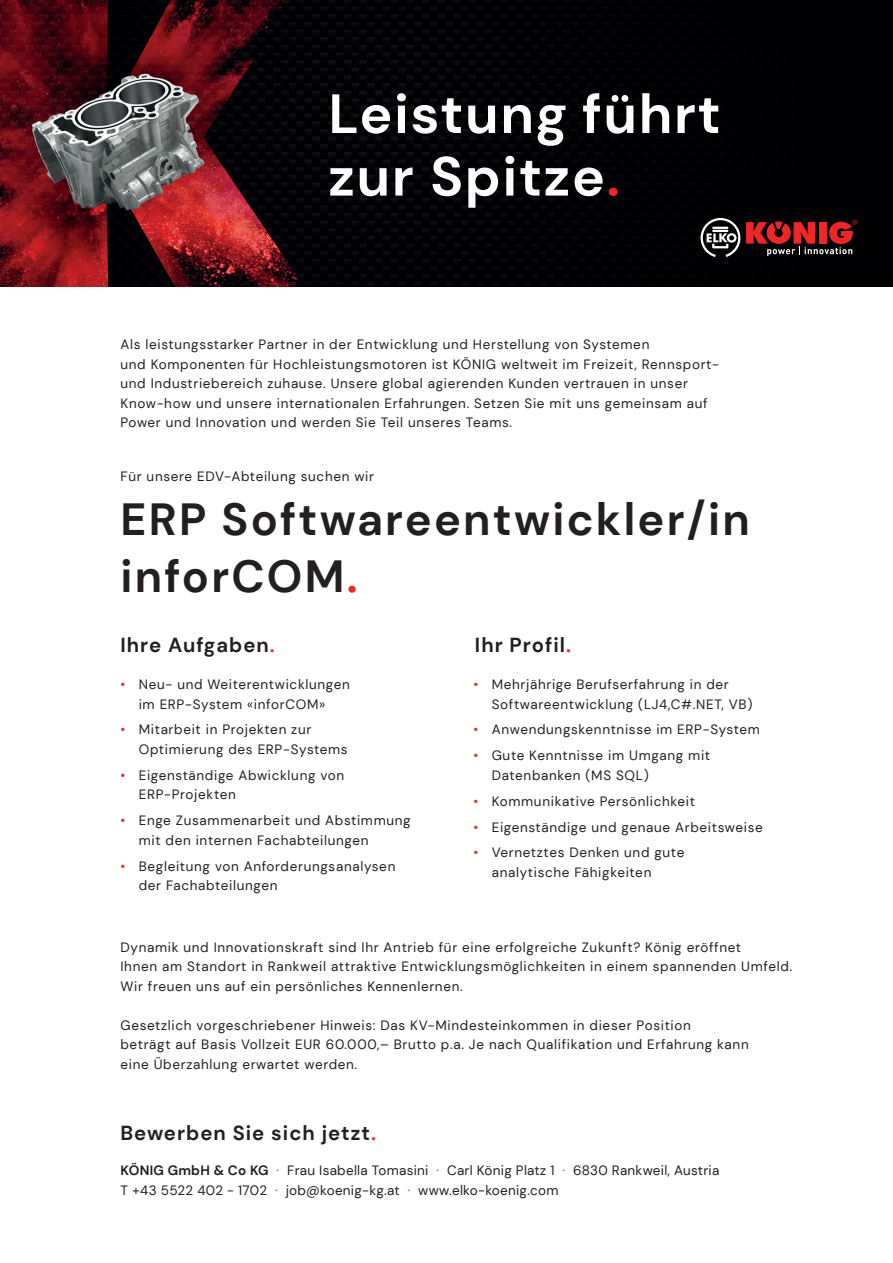
<style>
.page{position:relative;width:893px;height:1263px;background:#fff}
.page>*{position:absolute;margin:0;border:0;box-sizing:border-box;transform-origin:0 0}
.t1{font:700 55.2px/62.6px "DM Sans";letter-spacing:.03em;color:#fff}
.t2{font:700 45px/56.8px "DM Sans";letter-spacing:.05em;color:#231f20}
.t3{font:700 20.25px "DM Sans";letter-spacing:.05em;color:#231f20}
.t4{font:13.5px/19.5px "DM Sans";letter-spacing:.05em;color:#231f20}
.t5{font:13.5px/19.5px "DM Sans";letter-spacing:.02em;color:#231f20}
.s1{color:#ee2726}
.s2{font-weight:700}
</style>
<div class="page">
<img style="left:0;top:0;width:893px;height:287px">
<svg style="left:701px;top:218px;width:39px;height:39px"></svg>
<svg style="left:746px;top:220px;width:111px;height:36px;background:#6d1c1d"></svg>
<h1 class="t1" style="left:328px;top:82px;width:394px">Leistung führt zur Spitze<span class="s1">.</span></h1>
<p class="t4" style="left:120px;top:335px;width:600px">Als leistungsstarker Partner in der Entwicklung und Herstellung von Systemen<br>und Komponenten für Hochleistungsmotoren ist KÖNIG weltweit im Freizeit, Rennsport&shy;und Industriebereich zuhause. Unsere global agierenden Kunden vertrauen in unser Know-how und unsere internationalen Erfahrungen. Setzen Sie mit uns gemeinsam auf Power und Innovation und werden Sie Teil unseres Teams.</p>
<p class="t4" style="left:120px;top:467px;width:255px">Für unsere EDV-Abteilung suchen wir</p>
<h2 class="t2" style="left:120px;top:490px;width:631px">ERP Softwareentwickler/in inforCOM<span class="s1">.</span></h2>
<h3 class="t3" style="left:120px;top:632px;width:156px">Ihre Aufgaben<span class="s1">.</span></h3>
<h3 class="t3" style="left:475px;top:632px;width:97px">Ihr Profil<span class="s1">.</span></h3>
<p class="t4" style="left:120px;top:675px;width:231px;text-align:center"><span class="s1">•</span> Neu- und Weiterentwicklungen im ERP-System «inforCOM»</p>
<p class="t4" style="left:139px;top:720px;width:210px;text-indent:-18px"><span class="s1">•</span> Mitarbeit in Projekten zur<br>Optimierung des ERP-Systems</p>
<p class="t4" style="left:139px;top:765px;width:207px;text-indent:-18px"><span class="s1">•</span> Eigenständige Abwicklung von<br>ERP-Projekten</p>
<p class="t4" style="left:139px;top:811px;width:273px;text-indent:-18px"><span class="s1">•</span> Enge Zusammenarbeit und Abstimmung mit den internen Fachabteilungen</p>
<p class="t4" style="left:139px;top:856px;width:258px;text-indent:-18px"><span class="s1">•</span> Begleitung von Anforderungsanalysen der Fachabteilungen</p>
<p class="t4" style="left:492px;top:674px;width:262px;text-indent:-18px"><span class="s1">•</span> Mehrjährige Berufserfahrung in der<br>Softwareentwicklung (LJ4,C#.NET, VB)</p>
<p class="t4" style="left:473px;top:720px;width:288px"><span class="s1">•</span> Anwendungskenntnisse im ERP-System</p>
<p class="t4" style="left:492px;top:746px;width:220px;text-indent:-18px"><span class="s1">•</span> Gute Kenntnisse im Umgang mit<br>Datenbanken (MS SQL)</p>
<p class="t4" style="left:473px;top:791px;width:223px"><span class="s1">•</span> Kommunikative Persönlichkeit</p>
<p class="t4" style="left:473px;top:817px;width:291px"><span class="s1">•</span> Eigenständige und genaue Arbeitsweise</p>
<p class="t4" style="left:492px;top:843px;width:194px;text-indent:-18px"><span class="s1">•</span> Vernetztes Denken und gute analytische Fähigkeiten</p>
<p class="t4" style="left:120px;top:937px;width:673px">Dynamik und Innovationskraft sind Ihr Antrieb für eine erfolgreiche Zukunft? König eröffnet<br>Ihnen am Standort in Rankweil attraktive Entwicklungsmöglichkeiten in einem spannenden Umfeld.<br>Wir freuen uns auf ein persönliches Kennenlernen.</p>
<p class="t4" style="left:120px;top:1015px;width:630px">Gesetzlich vorgeschriebener Hinweis: Das KV-Mindesteinkommen in dieser Position<br>beträgt auf Basis Vollzeit EUR 60.000,– Brutto p.a. Je nach Qualifikation und Erfahrung kann eine Überzahlung erwartet werden.</p>
<h3 class="t3" style="left:120px;top:1120px;width:257px">Bewerben Sie sich jetzt<span class="s1">.</span></h3>
<p class="t5" style="left:120px;top:1161px;width:600px"><span class="s2">KÖNIG GmbH &amp; Co KG</span> <span class="s1">·</span> Frau Isabella Tomasini <span class="s1">·</span> Carl König Platz 1 <span class="s1">·</span> 6830 Rankweil, Austria<br>T +43 5522 402 - 1702 <span class="s1">·</span> job@koenig-kg.at <span class="s1">·</span> www.elko-koenig.com</p>
</div>
